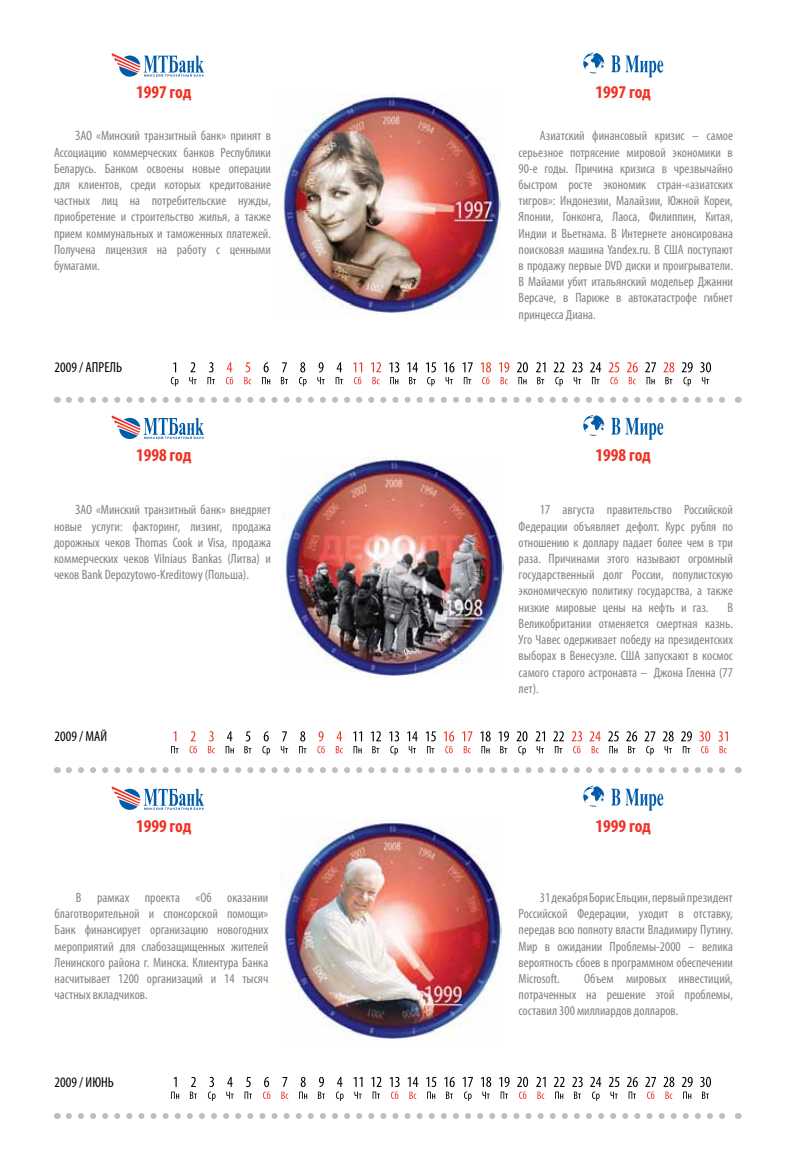
<style>
.page{position:relative;width:787px;height:1170px;background:#fff}
.page>*{position:absolute;margin:0;border:0;box-sizing:border-box;transform-origin:0 0}
.t1{font:700 condensed 18px "Myriad Pro";color:#ee3124}
.t2{font:condensed 14.55px "Myriad Pro";color:#000}
.t3{font:condensed 13.5px/16.2px "Myriad Pro";color:#808285;text-align:justify}
</style>
<div class="page">
<svg style="left:69px;top:397px;width:656px;height:6px"></svg>
<svg style="left:69px;top:1113px;width:656px;height:5px"></svg>
<svg style="left:583px;top:53px;width:21px;height:20px"></svg>
<svg style="left:611px;top:55px;width:52px;height:22px"></svg>
<svg style="left:111px;top:53px;width:93px;height:24px"></svg>
<svg style="left:583px;top:415px;width:21px;height:20px"></svg>
<svg style="left:611px;top:418px;width:52px;height:21px"></svg>
<svg style="left:111px;top:415px;width:93px;height:24px"></svg>
<svg style="left:583px;top:785px;width:21px;height:21px"></svg>
<svg style="left:611px;top:788px;width:52px;height:22px"></svg>
<svg style="left:111px;top:786px;width:93px;height:23px"></svg>
<svg style="left:700px;top:362px;width:11px;height:22px"></svg>
<svg style="left:681px;top:362px;width:11px;height:24px"></svg>
<svg style="left:663px;top:362px;width:11px;height:22px"></svg>
<svg style="left:645px;top:362px;width:11px;height:22px"></svg>
<svg style="left:627px;top:362px;width:10px;height:22px"></svg>
<svg style="left:608px;top:362px;width:11px;height:22px"></svg>
<svg style="left:590px;top:362px;width:11px;height:22px"></svg>
<svg style="left:572px;top:362px;width:10px;height:22px"></svg>
<svg style="left:553px;top:362px;width:11px;height:24px"></svg>
<svg style="left:536px;top:362px;width:9px;height:22px"></svg>
<svg style="left:517px;top:362px;width:11px;height:22px"></svg>
<svg style="left:499px;top:362px;width:10px;height:22px"></svg>
<svg style="left:480px;top:362px;width:11px;height:22px"></svg>
<svg style="left:462px;top:362px;width:10px;height:22px"></svg>
<svg style="left:444px;top:362px;width:10px;height:22px"></svg>
<svg style="left:426px;top:362px;width:10px;height:24px"></svg>
<svg style="left:407px;top:362px;width:11px;height:22px"></svg>
<svg style="left:389px;top:362px;width:10px;height:22px"></svg>
<svg style="left:371px;top:362px;width:10px;height:22px"></svg>
<svg style="left:353px;top:362px;width:9px;height:22px"></svg>
<svg style="left:335px;top:362px;width:8px;height:22px"></svg>
<svg style="left:317px;top:362px;width:8px;height:22px"></svg>
<svg style="left:299px;top:362px;width:7px;height:24px"></svg>
<svg style="left:281px;top:362px;width:7px;height:22px"></svg>
<svg style="left:262px;top:362px;width:8px;height:22px"></svg>
<svg style="left:244px;top:362px;width:7px;height:22px"></svg>
<svg style="left:226px;top:362px;width:7px;height:22px"></svg>
<svg style="left:207px;top:362px;width:8px;height:22px"></svg>
<svg style="left:189px;top:362px;width:8px;height:22px"></svg>
<svg style="left:171px;top:362px;width:7px;height:24px"></svg>
<svg style="left:718px;top:731px;width:9px;height:22px"></svg>
<svg style="left:699px;top:731px;width:11px;height:22px"></svg>
<svg style="left:681px;top:731px;width:11px;height:22px"></svg>
<svg style="left:663px;top:731px;width:10px;height:22px"></svg>
<svg style="left:644px;top:731px;width:11px;height:24px"></svg>
<svg style="left:626px;top:731px;width:11px;height:22px"></svg>
<svg style="left:608px;top:731px;width:10px;height:22px"></svg>
<svg style="left:589px;top:731px;width:11px;height:22px"></svg>
<svg style="left:571px;top:731px;width:11px;height:22px"></svg>
<svg style="left:553px;top:731px;width:11px;height:22px"></svg>
<svg style="left:535px;top:731px;width:10px;height:22px"></svg>
<svg style="left:516px;top:731px;width:11px;height:24px"></svg>
<svg style="left:498px;top:731px;width:11px;height:22px"></svg>
<svg style="left:480px;top:731px;width:10px;height:22px"></svg>
<svg style="left:462px;top:731px;width:10px;height:22px"></svg>
<svg style="left:444px;top:731px;width:10px;height:22px"></svg>
<svg style="left:425px;top:731px;width:10px;height:22px"></svg>
<svg style="left:407px;top:731px;width:11px;height:22px"></svg>
<svg style="left:389px;top:731px;width:10px;height:24px"></svg>
<svg style="left:371px;top:731px;width:10px;height:22px"></svg>
<svg style="left:353px;top:731px;width:9px;height:22px"></svg>
<svg style="left:336px;top:731px;width:7px;height:22px"></svg>
<svg style="left:317px;top:731px;width:8px;height:22px"></svg>
<svg style="left:299px;top:731px;width:7px;height:22px"></svg>
<svg style="left:281px;top:731px;width:7px;height:22px"></svg>
<svg style="left:262px;top:731px;width:8px;height:24px"></svg>
<svg style="left:244px;top:731px;width:7px;height:22px"></svg>
<svg style="left:226px;top:731px;width:8px;height:22px"></svg>
<svg style="left:208px;top:731px;width:7px;height:22px"></svg>
<svg style="left:189px;top:731px;width:8px;height:22px"></svg>
<svg style="left:171px;top:731px;width:8px;height:22px"></svg>
<svg style="left:700px;top:1076px;width:11px;height:22px"></svg>
<svg style="left:682px;top:1076px;width:10px;height:22px"></svg>
<svg style="left:663px;top:1076px;width:11px;height:22px"></svg>
<svg style="left:645px;top:1076px;width:11px;height:22px"></svg>
<svg style="left:627px;top:1076px;width:11px;height:22px"></svg>
<svg style="left:609px;top:1076px;width:10px;height:22px"></svg>
<svg style="left:590px;top:1076px;width:11px;height:24px"></svg>
<svg style="left:572px;top:1076px;width:10px;height:22px"></svg>
<svg style="left:554px;top:1076px;width:10px;height:22px"></svg>
<svg style="left:536px;top:1076px;width:9px;height:22px"></svg>
<svg style="left:517px;top:1076px;width:11px;height:22px"></svg>
<svg style="left:499px;top:1076px;width:10px;height:22px"></svg>
<svg style="left:481px;top:1076px;width:10px;height:22px"></svg>
<svg style="left:462px;top:1077px;width:11px;height:23px"></svg>
<svg style="left:444px;top:1076px;width:10px;height:22px"></svg>
<svg style="left:426px;top:1077px;width:10px;height:21px"></svg>
<svg style="left:407px;top:1077px;width:11px;height:21px"></svg>
<svg style="left:389px;top:1076px;width:10px;height:22px"></svg>
<svg style="left:371px;top:1076px;width:10px;height:22px"></svg>
<svg style="left:353px;top:1077px;width:9px;height:21px"></svg>
<svg style="left:336px;top:1077px;width:7px;height:23px"></svg>
<svg style="left:318px;top:1076px;width:7px;height:22px"></svg>
<svg style="left:299px;top:1076px;width:8px;height:22px"></svg>
<svg style="left:281px;top:1077px;width:7px;height:21px"></svg>
<svg style="left:263px;top:1076px;width:7px;height:22px"></svg>
<svg style="left:244px;top:1077px;width:8px;height:21px"></svg>
<svg style="left:226px;top:1077px;width:8px;height:21px"></svg>
<svg style="left:208px;top:1076px;width:7px;height:24px"></svg>
<svg style="left:190px;top:1076px;width:7px;height:22px"></svg>
<svg style="left:171px;top:1077px;width:8px;height:21px"></svg>
<svg style="left:69px;top:767px;width:656px;height:6px"></svg>
<img style="left:279px;top:93px;width:222px;height:221px">
<img style="left:282px;top:456px;width:221px;height:221px">
<img style="left:280px;top:819px;width:221px;height:221px">
<h1 class="t1" style="left:136px;top:81px;width:57px">1997 год</h1>
<h1 class="t1" style="left:595px;top:81px;width:57px">1997 год</h1>
<p class="t3" style="left:54px;top:128px;width:218px;text-indent:21px">ЗАО «Минский транзитный банк» принят в Ассоциацию коммерческих банков Республики Беларусь. Банком освоены новые операции для клиентов, среди которых кредитование частных лиц на потребительские нужды, приобретение и строительство жилья, а также прием коммунальных и таможенных платежей.<br>Получена лицензия на работу с ценными бумагами.</p>
<p class="t3" style="left:518px;top:128px;width:216px;text-indent:21px">Азиатский финансовый кризис – самое серьезное потрясение мировой экономики в 90-е годы. Причина кризиса в чрезвычайно быстром росте экономик стран-«азиатских тигров»: Индонезии, Малайзии, Южной Кореи, Японии, Гонконга, Лаоса, Филиппин, Китая, Индии и Вьетнама. В Интернете анонсирована поисковая машина Yandex.ru. В США поступают в продажу первые DVD диски и проигрыватели.<br>В Майами убит итальянский модельер Джанни Версаче, в Париже в автокатастрофе гибнет принцесса Диана.</p>
<p class="t2" style="left:55px;top:358px;width:69px">2009 / АПРЕЛЬ</p>
<h1 class="t1" style="left:136px;top:443px;width:57px">1998 год</h1>
<h1 class="t1" style="left:595px;top:443px;width:57px">1998 год</h1>
<p class="t3" style="left:54px;top:501px;width:218px;text-indent:21px">ЗАО «Минский транзитный банк» внедряет новые услуги: факторинг, лизинг, продажа дорожных чеков Thomas Cook и Visa, продажа коммерческих чеков Vilniaus Bankas (Литва) и чеков Bank Depozytowo-Kreditowy (Польша).</p>
<p class="t3" style="left:518px;top:501px;width:216px;text-indent:21px">17 августа правительство Российской Федерации объявляет дефолт. Курс рубля по отношению к доллару падает более чем в три раза. Причинами этого называют огромный государственный долг России, популистскую экономическую политику государства, а также низкие мировые цены на нефть и газ.</p>
<p class="t3" style="left:518px;top:599px;width:216px;text-indent:209px">В Великобритании отменяется смертная казнь.<br>Уго Чавес одерживает победу на президентских выборах в Венесуэле. США запускают в космос самого старого астронавта – Джона Гленна (77 лет).</p>
<p class="t2" style="left:55px;top:727px;width:54px">2009 / МАЙ</p>
<h1 class="t1" style="left:136px;top:814px;width:57px">1999 год</h1>
<h1 class="t1" style="left:595px;top:814px;width:57px">1999 год</h1>
<p class="t3" style="left:55px;top:889px;width:215px;text-indent:21px">В рамках проекта «Об оказании благотворительной и спонсорской помощи» Банк финансирует организацию новогодних мероприятий для слабозащищенных жителей Ленинского района г. Минска. Клиентура Банка насчитывает 1200 организаций и 14 тысяч частных вкладчиков.</p>
<p class="t3" style="left:518px;top:889px;width:216px;text-indent:21px">31 декабря Борис Ельцин, первый президент Российской Федерации, уходит в отставку, передав всю полноту власти Владимиру Путину.<br>Мир в ожидании Проблемы-2000 – велика вероятность сбоев в программном обеспечении Microsoft.</p>
<p class="t3" style="left:518px;top:970px;width:216px;text-indent:66px">Объем мировых инвестиций, потраченных на решение этой проблемы, составил 300 миллиардов долларов.</p>
<p class="t2" style="left:55px;top:1073px;width:61px">2009 / ИЮНЬ</p>
</div>
